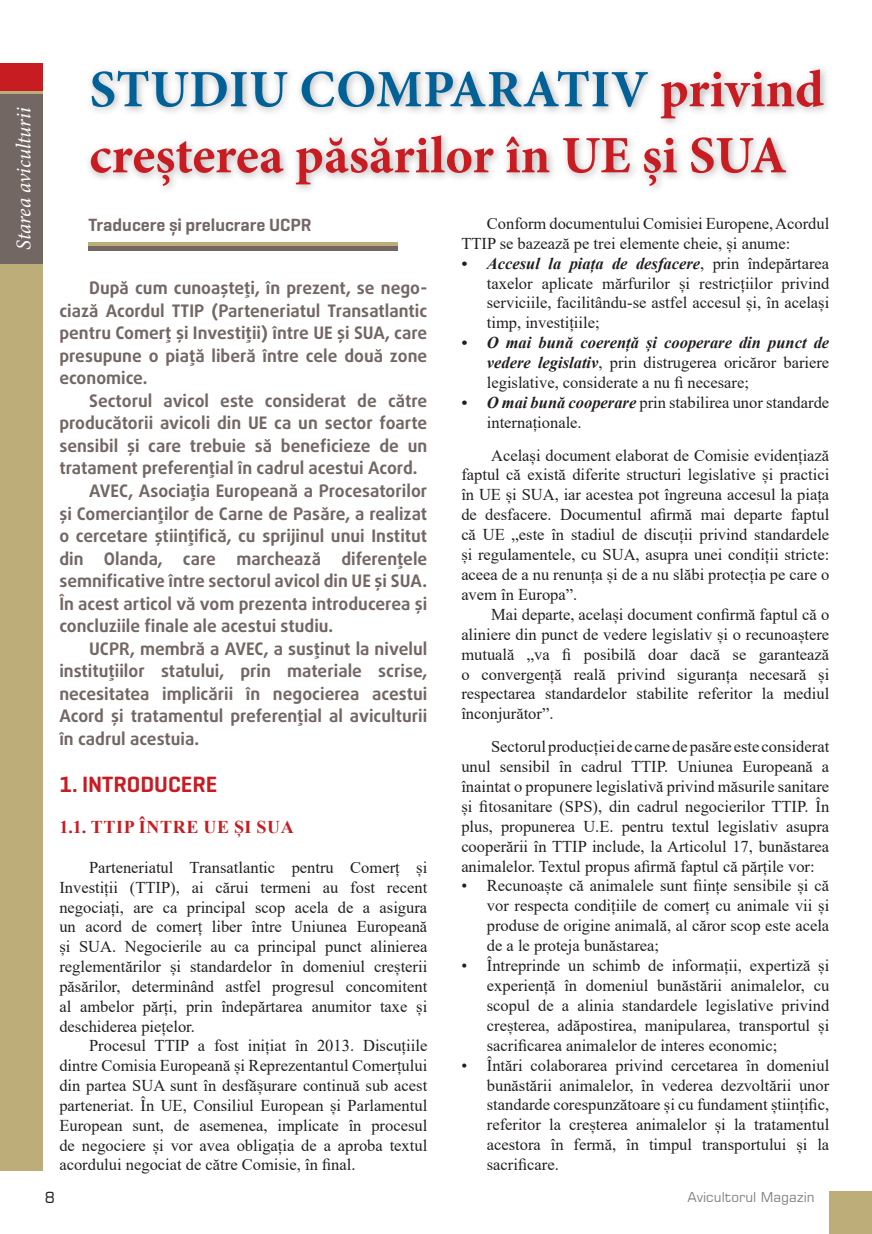
<style>
.page{position:relative;width:872px;height:1234px;background:#fff}
.page>*{position:absolute;margin:0;border:0;box-sizing:border-box;transform-origin:0 0}
.t1{font:700 52.5px/66px "Minion Pro";color:#c61c22}
.Avic_-_Subtitlu{font:600 22.5px "Geogrotesque";color:#c61c22}
.t2{font:italic 21px "Minion Pro";letter-spacing:-.01em;color:#fff}
.t3{font:600 18px "Geogrotesque";color:#736763}
.t4{font:700 18px "Times New Roman";letter-spacing:.035em;color:#c61c22}
.t5{font:700 17.25px/22.5px "Daxline Pro";color:#736763;text-align:justify}
.t6{font:16.5px/20px "Times New Roman";color:#231f20;text-align:justify}
.t7{font:15px "Square 721 BT";color:#231f20}
.t8{font:13.5px "Square 721 BT";color:#808285}
.s1{color:#016096}
.s2{font-weight:700;font-style:italic}
</style>
<div class="page">
<div style="left:829px;top:1191px;width:43px;height:42px;background:#bdad78"></div>
<div style="left:0;top:64px;width:43px;height:190px;background:#c61c22"></div>
<div style="left:0;top:91px;width:43px;height:1079px;background:#bdad78"></div>
<div style="left:0;top:94px;width:43px;height:170px;background:#736763"></div>
<div style="left:85px;top:64px;width:748px;height:131px;background:#231f20;opacity:.35"></div>
<hr style="left:89px;top:242px;width:309px;height:4px;background:#bdad78">
<div style="left:89px;top:246px;width:309px;height:5px;background:#736763"></div>
<p class="t2" style="left:10px;top:250px;width:143px;rotate:-90deg">Starea aviculturii</p>
<p class="t1" style="left:89px;top:56px;width:736px"><span class="s1">STUDIU COMPARATIV</span> privind creșterea păsărilor în UE și SUA</p>
<p class="t3" style="left:89px;top:213px;width:224px">Traducere și prelucrare UCPR</p>
<p class="t6" style="left:461px;top:213px;width:369px;text-indent:26px">Conform documentului Comisiei Europene,Acordul<br>TTIP se bazează pe trei elemente cheie, și anume:</p>
<p class="t6" style="left:487px;top:252px;width:344px;text-indent:-26px"><span class="s2">• Accesul la piața de desfacere</span>, prin îndepărtarea taxelor aplicate mărfurilor și restricțiilor privind serviciile, facilitându-se astfel accesul și, în același timp, investițiile;</p>
<p class="t6" style="left:487px;top:332px;width:344px;text-indent:-26px"><span class="s2">• O mai bună coerență și cooperare din punct de vedere legislativ</span>, prin distrugerea oricăror bariere legislative, considerate a nu fi necesare;</p>
<p class="t6" style="left:487px;top:392px;width:344px;text-indent:-26px"><span class="s2">• O mai bună cooperare</span> prin stabilirea unor standarde internaționale.</p>
<p class="t6" style="left:461px;top:444px;width:369px;text-indent:30px">Același document elaborat de Comisie evidențiază faptul că există diferite structuri legislative și practici în UE și SUA, iar acestea pot îngreuna accesul la piața de desfacere. Documentul afirmă mai departe faptul că UE „este în stadiul de discuții privind standardele și regulamentele, cu SUA, asupra unei condiții stricte: aceea de a nu renunța și de a nu slăbi protecția pe care o avem în Europa”.</p>
<p class="t6" style="left:461px;top:603px;width:369px;text-indent:30px">Mai departe, același document confirmă faptul că o aliniere din punct de vedere legislativ și o recunoaștere mutuală „va fi posibilă doar dacă se garantează o convergență reală privind siguranța necesară și respectarea standardelor stabilite referitor la mediul înconjurător”.</p>
<p class="t6" style="left:461px;top:735px;width:369px;text-indent:30px">Sectorulproducțieide carnedepasăre este considerat unul sensibil în cadrul TTIP. Uniunea Europeană a înaintat o propunere legislativă privind măsurile sanitare și fitosanitare (SPS), din cadrul negocierilor TTIP. În plus, propunerea U.E. pentru textul legislativ asupra cooperării în TTIP include, la Articolul 17, bunăstarea animalelor. Textul propus afirmă faptul că părțile vor:</p>
<p class="t6" style="left:487px;top:875px;width:344px;text-indent:-26px">• Recunoaște că animalele sunt ființe sensibile și că vor respecta condițiile de comerț cu animale vii și produse de origine animală, al căror scop este acela de a le proteja bunăstarea;</p>
<p class="t6" style="left:487px;top:954px;width:344px;text-indent:-26px">• Întreprinde un schimb de informații, expertiză și experiență în domeniul bunăstării animalelor, cu scopul de a alinia standardele legislative privind creșterea, adăpostirea, manipularea, transportul și sacrificarea animalelor de interes economic;</p>
<p class="t6" style="left:487px;top:1054px;width:344px;text-indent:-26px">• Întări colaborarea privind cercetarea în domeniul bunăstării animalelor, în vederea dezvoltării unor standarde corespunzătoare și cu fundament științific, referitor la creșterea animalelor și la tratamentul acestora în fermă, în timpul transportului și la sacrificare.</p>
<p class="t5" style="left:59px;top:277px;width:369px;text-indent:30px">După cum cunoașteți, în prezent, se nego&shy;ciază Acordul TTIP (Parteneriatul Transatlantic pentru Comerț și Investiții) între UE și SUA, care presupune o piață liberă între cele două zone economice.</p>
<p class="t5" style="left:59px;top:389px;width:369px;text-indent:30px">Sectorul avicol este considerat de către producătorii avicoli din UE ca un sector foarte sensibil și care trebuie să beneficieze de un tratament preferențial în cadrul acestui Acord.</p>
<p class="t5" style="left:59px;top:479px;width:369px;text-indent:30px">AVEC, Asociația Europeană a Procesatorilor și Comercianților de Carne de Pasăre, a realizat o cercetare științifică, cu sprijinul unui Institut din Olanda, care marchează diferențele semnificative între sectorul avicol din UE și SUA.<br>În acest articol vă vom prezenta introducerea și concluziile finale ale acestui studiu.</p>
<p class="t5" style="left:59px;top:637px;width:369px;text-indent:30px">UCPR, membră a AVEC, a susținut la nivelul instituțiilor statului, prin materiale scrise, necesitatea implicării în negocierea acestui Acord și tratamentul preferențial al aviculturii în cadrul acestuia.</p>
<p class="Avic_-_Subtitlu" style="left:59px;top:770px;width:160px">1. INTRODUCERE</p>
<p class="t4" style="left:59px;top:814px;width:236px">1.1. TTIP ÎNTRE UE ȘI SUA</p>
<p class="t6" style="left:59px;top:856px;width:369px;text-indent:30px">Parteneriatul Transatlantic pentru Comerț și Investiții (TTIP), ai cărui termeni au fost recent negociați, are ca principal scop acela de a asigura un acord de comerț liber între Uniunea Europeană și SUA. Negocierile au ca principal punct alinierea reglementărilor și standardelor în domeniul creșterii păsărilor, determinând astfel progresul concomitent al ambelor părți, prin îndepărtarea anumitor taxe și deschiderea piețelor.</p>
<p class="t6" style="left:59px;top:1035px;width:369px;text-indent:30px">Procesul TTIP a fost inițiat în 2013. Discuțiile dintre Comisia Europeană și Reprezentantul Comerțului din partea SUA sunt în desfășurare continuă sub acest parteneriat. În UE, Consiliul European și Parlamentul European sunt, de asemenea, implicate în procesul de negociere și vor avea obligația de a aproba textul acordului negociat de către Comisie, în final.</p>
<p class="t7" style="left:45px;top:1187px;width:12px">8</p>
<p class="t8" style="left:687px;top:1187px;width:129px">Avicultorul Magazin</p>
</div>
